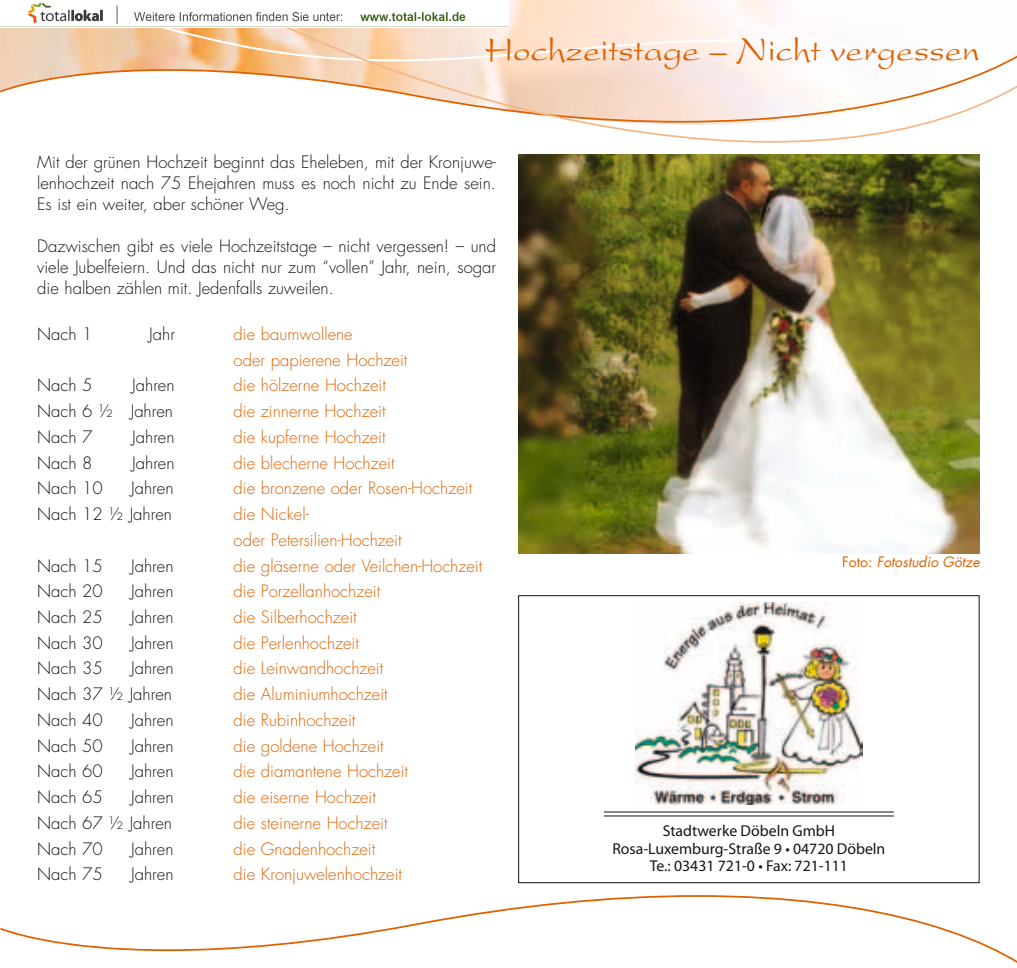
<style>
.page{position:relative;width:1017px;height:968px;background:#fff}
.page>*{position:absolute;margin:0;border:0;box-sizing:border-box;transform-origin:0 0}
.t1{font:35px "Present LT Std";color:#e06100}
.t2{font:300 16.62px/21px "Futura Std";color:#131413;text-align:justify}
.t3{font:300 16.62px/25.7px "Futura Std";color:#e06100}
.t4{font:15.75px/17.5px "Myriad Pro";color:#131413;text-align:center}
.t5{font:italic 14px "Futura Std";color:#e06100}
.s1{font-style:normal}
</style>
<div class="page">
<svg style="left:0;top:28px;width:46px;height:65px;background:#f0d3bb"></svg>
<svg style="left:46px;top:0;width:971px;height:143px"></svg>
<svg style="left:0;top:895px;width:1017px;height:68px"></svg>
<div style="left:518px;top:595px;width:462px;height:288px;border:1px solid #131413"></div>
<img style="left:635px;top:602px;width:228px;height:202px">
<hr style="left:604px;top:811px;width:290px;height:1px;background:#131413">
<hr style="left:604px;top:815px;width:290px;height:1px;background:#131413">
<img style="left:518px;top:154px;width:462px;height:400px">
<img style="left:0;top:0;width:508px;height:27px">
<h1 class="t1" style="left:486px;top:30px;width:495px">Hochzeitstage – Nicht vergessen</h1>
<p class="t2" style="left:37px;top:152px;width:460px">Mit der grünen Hochzeit beginnt das Eheleben, mit der Kronjuwe&shy;lenhochzeit nach 75 Ehejahren muss es noch nicht zu Ende sein.<br>Es ist ein weiter, aber schöner Weg.</p>
<p class="t2" style="left:37px;top:236px;width:460px">Dazwischen gibt es viele Hochzeitstage – nicht vergessen! – und viele Jubelfeiern. Und das nicht nur zum “vollen” Jahr, nein, sogar die halben zählen mit. Jedenfalls zuweilen.</p>
<p class="t2" style="left:37px;top:324px;width:57px">Nach 1</p>
<p class="t2" style="left:149px;top:324px;width:27px">Jahr</p>
<p class="t3" style="left:234px;top:321px;width:175px">die baumwollene<br>oder papierene Hochzeit</p>
<p class="t2" style="left:37px;top:375px;width:57px">Nach 5</p>
<p class="t2" style="left:132px;top:375px;width:44px">Jahren</p>
<p class="t3" style="left:234px;top:373px;width:154px">die hölzerne Hochzeit</p>
<p class="t2" style="left:37px;top:401px;width:137px">Nach 6 ½ Jahren</p>
<p class="t3" style="left:234px;top:398px;width:153px">die zinnerne Hochzeit</p>
<p class="t2" style="left:37px;top:426px;width:57px">Nach 7</p>
<p class="t2" style="left:132px;top:426px;width:44px">Jahren</p>
<p class="t3" style="left:234px;top:424px;width:154px">die kupferne Hochzeit</p>
<p class="t2" style="left:37px;top:452px;width:57px">Nach 8</p>
<p class="t2" style="left:132px;top:452px;width:44px">Jahren</p>
<p class="t3" style="left:234px;top:450px;width:162px">die blecherne Hochzeit</p>
<p class="t2" style="left:37px;top:478px;width:67px">Nach 10</p>
<p class="t2" style="left:131px;top:478px;width:44px">Jahren</p>
<p class="t3" style="left:234px;top:476px;width:240px">die bronzene oder Rosen-Hochzeit</p>
<p class="t2" style="left:37px;top:504px;width:136px">Nach 12 ½ Jahren</p>
<p class="t3" style="left:234px;top:501px;width:170px">die Nickel-<br>oder Petersilien-Hochzeit</p>
<p class="t2" style="left:37px;top:555px;width:67px">Nach 15</p>
<p class="t2" style="left:131px;top:555px;width:44px">Jahren</p>
<p class="t3" style="left:234px;top:553px;width:250px">die gläserne oder Veilchen-Hochzeit</p>
<p class="t2" style="left:37px;top:581px;width:67px">Nach 20</p>
<p class="t2" style="left:131px;top:581px;width:44px">Jahren</p>
<p class="t3" style="left:234px;top:578px;width:148px">die Porzellanhochzeit</p>
<p class="t2" style="left:37px;top:606px;width:67px">Nach 25</p>
<p class="t2" style="left:131px;top:606px;width:44px">Jahren</p>
<p class="t3" style="left:234px;top:604px;width:125px">die Silberhochzeit</p>
<p class="t2" style="left:37px;top:632px;width:67px">Nach 30</p>
<p class="t2" style="left:131px;top:632px;width:44px">Jahren</p>
<p class="t3" style="left:234px;top:630px;width:127px">die Perlenhochzeit</p>
<p class="t2" style="left:37px;top:658px;width:67px">Nach 35</p>
<p class="t2" style="left:131px;top:658px;width:44px">Jahren</p>
<p class="t3" style="left:234px;top:656px;width:151px">die Leinwandhochzeit</p>
<p class="t2" style="left:37px;top:684px;width:136px">Nach 37 ½ Jahren</p>
<p class="t3" style="left:234px;top:681px;width:156px">die Aluminiumhochzeit</p>
<p class="t2" style="left:37px;top:709px;width:67px">Nach 40</p>
<p class="t2" style="left:131px;top:709px;width:44px">Jahren</p>
<p class="t3" style="left:234px;top:707px;width:123px">die Rubinhochzeit</p>
<p class="t2" style="left:37px;top:735px;width:67px">Nach 50</p>
<p class="t2" style="left:131px;top:735px;width:44px">Jahren</p>
<p class="t3" style="left:234px;top:733px;width:152px">die goldene Hochzeit</p>
<p class="t2" style="left:37px;top:761px;width:67px">Nach 60</p>
<p class="t2" style="left:131px;top:761px;width:44px">Jahren</p>
<p class="t3" style="left:234px;top:758px;width:176px">die diamantene Hochzeit</p>
<p class="t2" style="left:37px;top:787px;width:67px">Nach 65</p>
<p class="t2" style="left:131px;top:787px;width:44px">Jahren</p>
<p class="t3" style="left:234px;top:784px;width:144px">die eiserne Hochzeit</p>
<p class="t2" style="left:37px;top:812px;width:136px">Nach 67 ½ Jahren</p>
<p class="t3" style="left:234px;top:810px;width:155px">die steinerne Hochzeit</p>
<p class="t2" style="left:37px;top:838px;width:67px">Nach 70</p>
<p class="t2" style="left:131px;top:838px;width:44px">Jahren</p>
<p class="t3" style="left:234px;top:836px;width:143px">die Gnadenhochzeit</p>
<p class="t2" style="left:37px;top:864px;width:67px">Nach 75</p>
<p class="t2" style="left:131px;top:864px;width:44px">Jahren</p>
<p class="t3" style="left:234px;top:861px;width:170px">die Kronjuwelenhochzeit</p>
<p class="t5" style="left:842px;top:553px;width:139px"><span class="s1">Foto:</span> Fotostudio Götze</p>
<p class="t4" style="left:612px;top:821px;width:275px">Stadtwerke Döbeln GmbH<br>Rosa-Luxemburg-Straße 9 • 04720 Döbeln<br>Te.: 03431 721-0 • Fax: 721-111</p>
</div>
